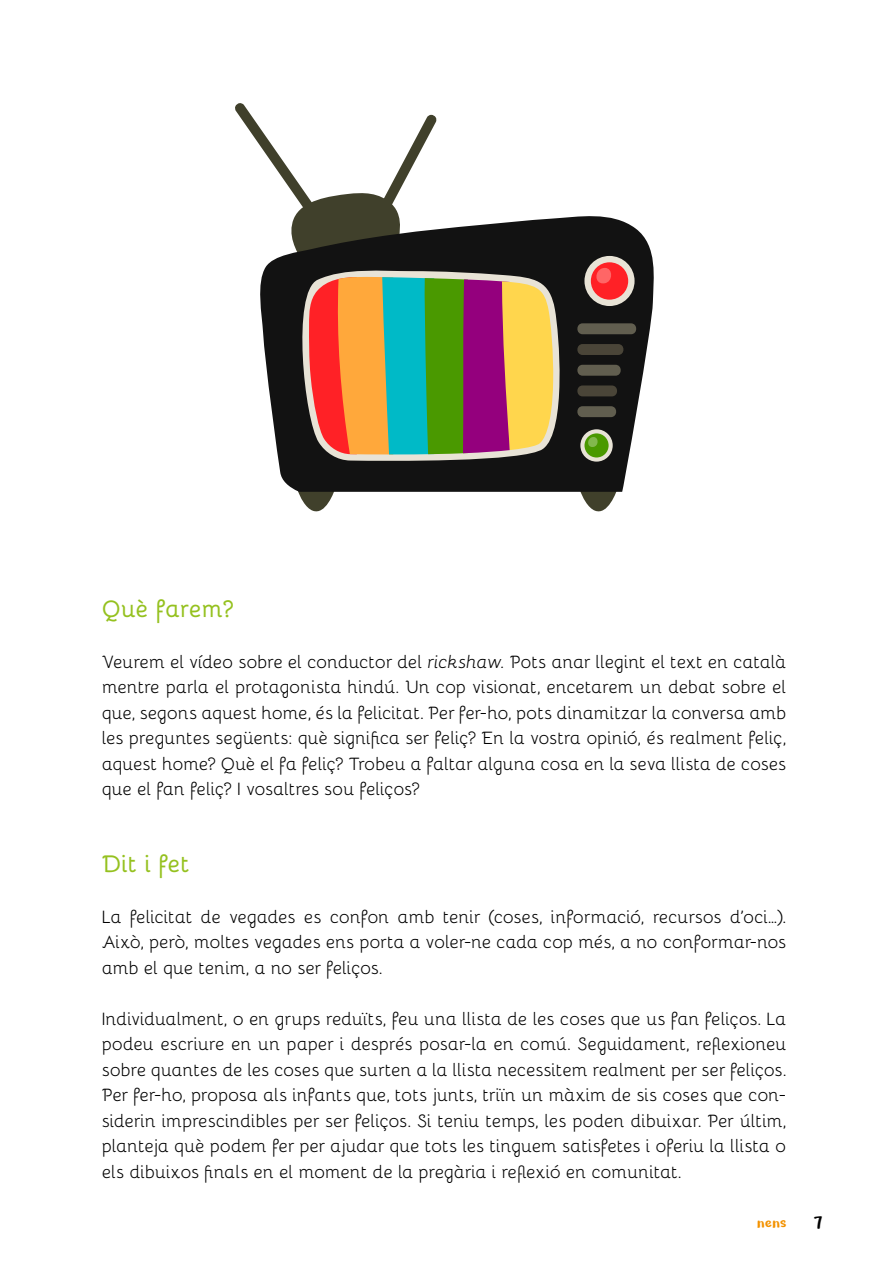
<style>
.page{position:relative;width:893px;height:1263px;background:#fff}
.page>*{position:absolute;margin:0;border:0;box-sizing:border-box;transform-origin:0 0}
.t1{font:700 24px "Bellota";letter-spacing:-.005em;color:#95c11f}
.t2{font:18px/25.5px "Bellota";letter-spacing:-.01em;color:#000;text-align:justify}
.t3{font:18px "Cavorting";color:#f39200}
.t4{font:18px "Cavorting";color:#000}
.s1{font-style:italic}
</style>
<div class="page">
<svg style="left:298px;top:492px;width:36px;height:20px"></svg>
<svg style="left:580px;top:492px;width:37px;height:20px"></svg>
<svg style="left:235px;top:103px;width:202px;height:108px"></svg>
<svg style="left:260px;top:211px;width:394px;height:281px;fill:#121212"></svg>
<svg style="left:291px;top:267px;width:276px;height:195px;background:#4b4a46"></svg>
<svg style="left:309px;top:276px;width:245px;height:178px;background:#a2865d"></svg>
<svg style="left:576px;top:323px;width:62px;height:11px"></svg>
<svg style="left:576px;top:344px;width:49px;height:11px"></svg>
<svg style="left:576px;top:365px;width:46px;height:11px"></svg>
<svg style="left:576px;top:385px;width:43px;height:11px"></svg>
<svg style="left:576px;top:406px;width:42px;height:11px"></svg>
<div style="left:578px;top:263px;width:50px;height:50px;background:#121212;border-radius:50%"></div>
<div style="left:584px;top:256px;width:51px;height:50px;background:#e8e3d6;border-radius:50%"></div>
<div style="left:591px;top:262px;width:37px;height:38px;background:#ff2126;border-radius:50%"></div>
<svg style="left:594px;top:268px;width:17px;height:15px"></svg>
<div style="left:576px;top:434px;width:33px;height:32px;background:#121212;border-radius:50%"></div>
<svg style="left:580px;top:429px;width:33px;height:33px"></svg>
<div style="left:584px;top:433px;width:25px;height:24px;background:#4a9900;border-radius:50%"></div>
<svg style="left:587px;top:437px;width:11px;height:10px"></svg>
<h1 class="t1" style="left:102px;top:590px;width:134px">Què farem?</h1>
<p class="t2" style="left:102px;top:648px;width:686px">Veurem el vídeo sobre el conductor del <span class="s1">rickshaw.</span> Pots anar llegint el text en català mentre parla el protagonista hindú. Un cop visionat, encetarem un debat sobre el que, segons aquest home, és la felicitat. Per fer-ho, pots dinamitzar la conversa amb les preguntes següents: què significa ser feliç? En la vostra opinió, és realment feliç, aquest home? Què el fa feliç? Trobeu a faltar alguna cosa en la seva llista de coses que el fan feliç? I vosaltres sou feliços?</p>
<h1 class="t1" style="left:102px;top:845px;width:89px">Dit i fet</h1>
<p class="t2" style="left:102px;top:903px;width:686px">La felicitat de vegades es confon amb tenir (coses, informació, recursos d’oci…).<br>Això, però, moltes vegades ens porta a voler-ne cada cop més, a no conformar-nos amb el que tenim, a no ser feliços.</p>
<p class="t2" style="left:102px;top:1005px;width:686px">Individualment, o en grups reduïts, feu una llista de les coses que us fan feliços. La podeu escriure en un paper i després posar-la en comú. Seguidament, reflexioneu sobre quantes de les coses que surten a la llista necessitem realment per ser feliços.<br>Per fer-ho, proposa als infants que, tots junts, triïn un màxim de sis coses que con&shy;siderin imprescindibles per ser feliços. Si teniu temps, les poden dibuixar. Per últim, planteja què podem fer per ajudar que tots les tinguem satisfetes i oferiu la llista o els dibuixos finals en el moment de la pregària i reflexió en comunitat.</p>
<p class="t3" style="left:758px;top:1211px;width:31px">nens</p>
<p class="t4" style="left:814px;top:1211px;width:10px">7</p>
</div>
